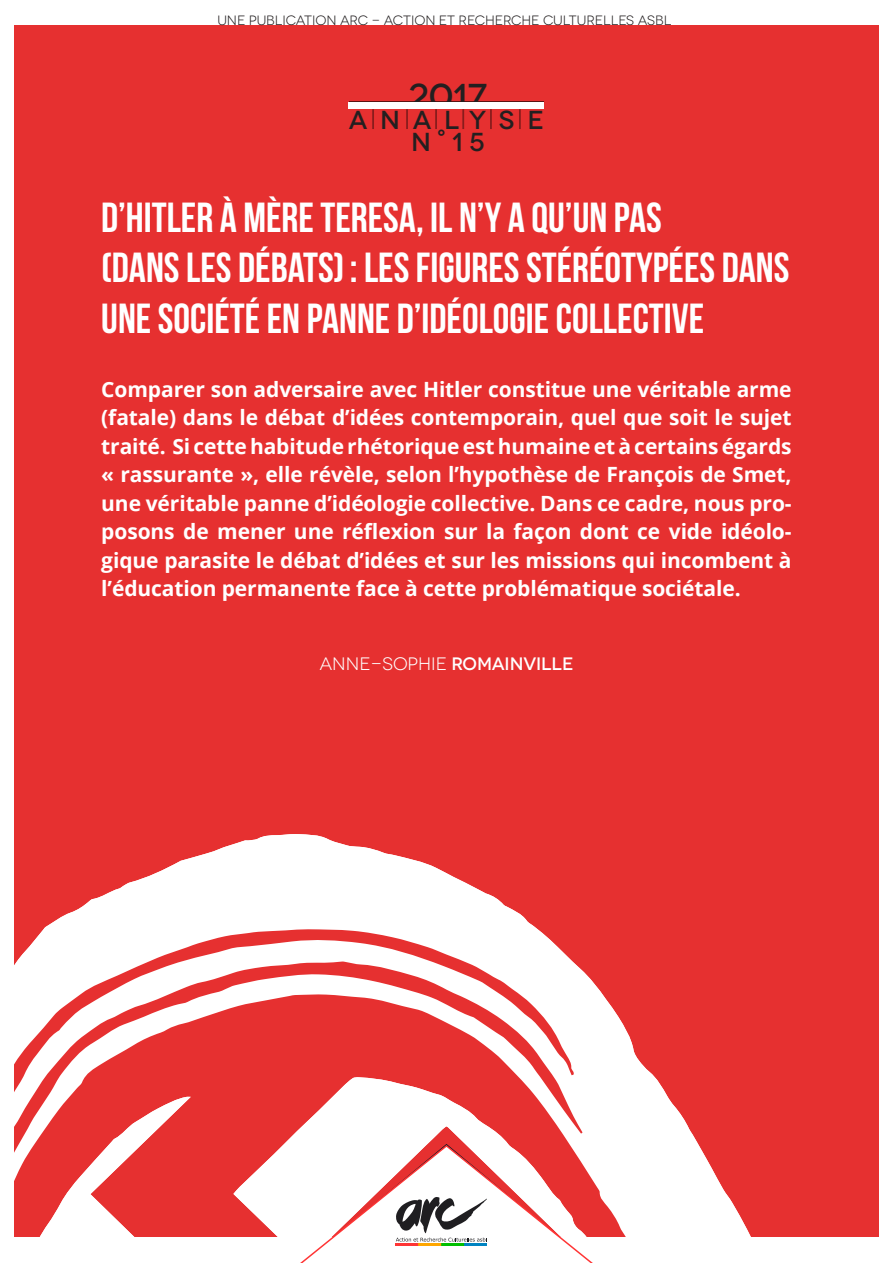
<style>
.page{position:relative;width:893px;height:1263px;background:#fff}
.page>*{position:absolute;margin:0;border:0;box-sizing:border-box;transform-origin:0 0}
.t1{font:700 42px/50.4px "Bebas Neue";color:#fff}
.t2{font:500 34.5px "Novecentowide";color:#231f20}
.t3{font:500 25.95px "Novecentowide";letter-spacing:.485em;color:#231f20}
.t4{font:700 21px/28.5px "Open Sans";letter-spacing:-.005em;color:#fff;text-align:justify}
.t5{font:18px "Novecentowide";color:#fff}
.t6{font:13.5px "Novecentowide";letter-spacing:-.005em;color:#231f20}
.s1{font-weight:500}
</style>
<div class="page">
<div style="left:14px;top:25px;width:864px;height:809px;background:#e63030"></div>
<svg style="left:14px;top:834px;width:864px;height:310px;fill:#e63030"></svg>
<svg style="left:582px;top:994px;width:56px;height:150px"></svg>
<svg style="left:14px;top:929px;width:561px;height:215px"></svg>
<svg style="left:233px;top:1077px;width:383px;height:67px"></svg>
<svg style="left:24px;top:1097px;width:207px;height:47px"></svg>
<svg style="left:14px;top:1144px;width:865px;height:119px"></svg>
<svg style="left:301px;top:1146px;width:291px;height:117px"></svg>
<hr style="left:349px;top:101px;width:195px;height:1px;background:#000">
<hr style="left:372px;top:109px;width:2px;height:20px;background:#000">
<hr style="left:406px;top:109px;width:2px;height:20px;background:#000">
<hr style="left:435px;top:109px;width:2px;height:20px;background:#000">
<hr style="left:462px;top:109px;width:2px;height:20px;background:#000">
<hr style="left:490px;top:109px;width:2px;height:20px;background:#000">
<hr style="left:519px;top:109px;width:2px;height:20px;background:#000">
<div style="left:349px;top:102px;width:195px;height:7px;background:#fff"></div>
<p class="t6" style="left:217px;top:13px;width:455px">UNE PUBLICATION ARC - ACTION ET RECHERCHE CULTURELLES ASBL</p>
<p class="t2" style="left:409px;top:75px;width:80px">2017</p>
<p class="t3" style="left:349px;top:104px;width:197px">ANALYSE</p>
<p class="t3" style="left:411px;top:126px;width:75px">N°15</p>
<p class="t1" style="left:101px;top:192px;width:562px">D’HITLER À MÈRE TERESA, IL N’Y A QU’UN PAS</p>
<p class="t1" style="left:101px;top:242px;width:690px">(DANS LES DÉBATS): LES FIGURES STÉRÉOTYPÉES DANS<br>UNE SOCIÉTÉ EN PANNE D’IDÉOLOGIE COLLECTIVE</p>
<p class="t4" style="left:101px;top:374px;width:692px">Comparer son adversaire avec Hitler constitue une véritable arme (fatale) dans le débat d’idées contemporain, quel que soit le sujet traité. Si cette habitude rhétorique est humaine et à certains égards « rassurante », elle révèle, selon l’hypothèse de François de Smet, une véritable panne d’idéologie collective. Dans ce cadre, nous pro&shy;posons de mener une réflexion sur la façon dont ce vide idéolo&shy;gique parasite le débat d’idées et sur les missions qui incombent à l’éducation permanente face à cette problématique sociétale.</p>
<p class="t5" style="left:319px;top:653px;width:256px">ANNE-SOPHIE <span class="s1">ROMAINVILLE</span></p>
</div>
